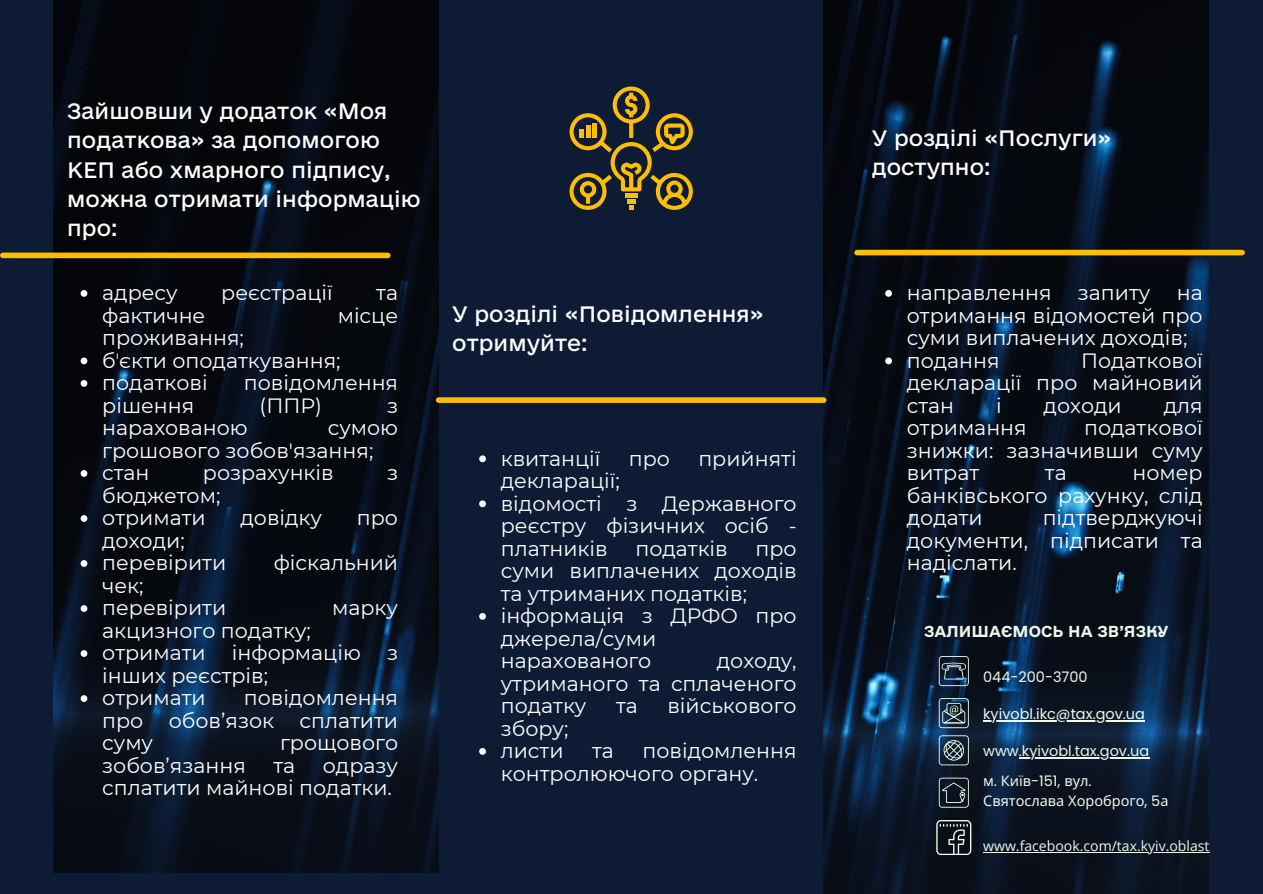
<style>
.page{position:relative;width:1263px;height:894px;background:#fff}
.page>*{position:absolute;margin:0;border:0;box-sizing:border-box;transform-origin:0 0}
.t1{font:21px/29.2px "e Ukraine Regular";color:#fff}
.t2{font:20.7px/22.5px "Montserrat";color:#fff;text-align:justify}
.t3{font:15px "e Ukraine Head Bold";color:#eef8eb}
.t4{font:14.55px "Poppins";color:#eef8eb}
.t5{font:14.55px/20px "Noto Sans";color:#eef8eb}
.t6{font:14.1px "Open Sans";color:#eef8eb}
.s1{font-family:"Poppins"}
</style>
<div class="page">
<div style="left:0;top:0;width:1263px;height:893px;background:#0d1c34"></div>
<img style="left:824px;top:0;width:384px;height:893px">
<div style="left:857px;top:250px;width:385px;height:5px;background:#ffbf00"></div>
<img style="left:54px;top:0;width:384px;height:871px">
<svg style="left:569px;top:86px;width:124px;height:124px"></svg>
<svg style="left:81px;top:290px;width:6px;height:7px"></svg>
<svg style="left:81px;top:357px;width:6px;height:7px"></svg>
<svg style="left:81px;top:380px;width:6px;height:6px"></svg>
<svg style="left:81px;top:470px;width:6px;height:6px"></svg>
<svg style="left:81px;top:515px;width:6px;height:6px"></svg>
<svg style="left:81px;top:560px;width:6px;height:6px"></svg>
<svg style="left:81px;top:605px;width:6px;height:6px"></svg>
<svg style="left:81px;top:650px;width:6px;height:6px"></svg>
<svg style="left:81px;top:695px;width:6px;height:6px"></svg>
<div style="left:3px;top:252px;width:385px;height:6px;background:#ffbf00"></div>
<svg style="left:885px;top:290px;width:7px;height:7px"></svg>
<svg style="left:885px;top:357px;width:7px;height:7px"></svg>
<div style="left:439px;top:397px;width:385px;height:6px;background:#ffbf00"></div>
<svg style="left:479px;top:455px;width:7px;height:7px"></svg>
<svg style="left:479px;top:500px;width:7px;height:7px"></svg>
<svg style="left:479px;top:613px;width:7px;height:6px"></svg>
<svg style="left:479px;top:748px;width:7px;height:6px"></svg>
<svg style="left:939px;top:656px;width:30px;height:30px"></svg>
<svg style="left:939px;top:698px;width:30px;height:30px"></svg>
<svg style="left:939px;top:735px;width:30px;height:30px"></svg>
<svg style="left:939px;top:777px;width:30px;height:30px"></svg>
<hr style="left:983px;top:720px;width:162px;height:1px;background:#eef8eb">
<hr style="left:1019px;top:757px;width:130px;height:1px;background:#eef8eb">
<svg style="left:936px;top:819px;width:35px;height:35px"></svg>
<hr style="left:983px;top:851px;width:227px;height:1px;background:#eef8eb">
<p class="t1" style="left:67px;top:96px;width:355px">Зайшовши у додаток «Моя податкова» за допомогою<br>КЕП або хмарного підпису, можна отримати інформацію про:</p>
<p class="t2" style="left:102px;top:281px;width:77px">адресу</p>
<p class="t2" style="left:221px;top:281px;width:113px">реєстрації</p>
<p class="t2" style="left:376px;top:281px;width:23px">та</p>
<p class="t2" style="left:102px;top:304px;width:105px">фактичне</p>
<p class="t2" style="left:338px;top:304px;width:62px">місце</p>
<p class="t2" style="left:102px;top:326px;width:143px">проживання;</p>
<p class="t2" style="left:102px;top:349px;width:240px">бʼєкти оподаткування;</p>
<p class="t2" style="left:102px;top:371px;width:107px">податкові</p>
<p class="t2" style="left:244px;top:371px;width:156px">повідомлення</p>
<p class="t2" style="left:102px;top:394px;width:94px">рішення</p>
<p class="t2" style="left:260px;top:394px;width:64px">(ППР)</p>
<p class="t2" style="left:387px;top:394px;width:13px">з</p>
<p class="t2" style="left:102px;top:416px;width:147px">нарахованою</p>
<p class="t2" style="left:102px;top:416px;width:297px;text-indent:225px">сумою грошового зобов'язання;</p>
<p class="t2" style="left:102px;top:461px;width:49px">стан</p>
<p class="t2" style="left:203px;top:461px;width:132px">розрахунків</p>
<p class="t2" style="left:387px;top:461px;width:13px">з</p>
<p class="t2" style="left:102px;top:484px;width:120px">бюджетом;</p>
<p class="t2" style="left:102px;top:506px;width:105px">отримати</p>
<p class="t2" style="left:240px;top:506px;width:83px">довідку</p>
<p class="t2" style="left:357px;top:506px;width:43px">про</p>
<p class="t2" style="left:102px;top:529px;width:84px">доходи;</p>
<p class="t2" style="left:102px;top:551px;width:126px">перевірити</p>
<p class="t2" style="left:274px;top:551px;width:126px">фіскальний</p>
<p class="t2" style="left:102px;top:574px;width:43px">чек;</p>
<p class="t2" style="left:102px;top:596px;width:126px">перевірити</p>
<p class="t2" style="left:332px;top:596px;width:67px">марку</p>
<p class="t2" style="left:102px;top:619px;width:210px">акцизного податку;</p>
<p class="t2" style="left:102px;top:641px;width:105px">отримати</p>
<p class="t2" style="left:232px;top:641px;width:130px">інформацію</p>
<p class="t2" style="left:387px;top:641px;width:13px">з</p>
<p class="t2" style="left:102px;top:664px;width:167px">інших реєстрів;</p>
<p class="t2" style="left:102px;top:686px;width:105px">отримати</p>
<p class="t2" style="left:102px;top:686px;width:297px;text-indent:142px">повідомлення про обов’язок сплатити суму</p>
<p class="t2" style="left:280px;top:731px;width:119px">грощового</p>
<p class="t2" style="left:102px;top:754px;width:145px">зобов’язання</p>
<p class="t2" style="left:273px;top:754px;width:23px">та</p>
<p class="t2" style="left:102px;top:754px;width:297px;text-align:right">одразу<br>сплатити майнові податки.</p>
<p class="t1" style="left:452px;top:298px;width:313px">У розділі «Повідомлення» отримуйте:</p>
<p class="t2" style="left:501px;top:447px;width:101px">квитанції</p>
<p class="t2" style="left:629px;top:447px;width:43px">про</p>
<p class="t2" style="left:698px;top:447px;width:100px">прийняті</p>
<p class="t2" style="left:501px;top:469px;width:121px">декларації;</p>
<p class="t2" style="left:501px;top:491px;width:297px">відомості з Державного реєстру фізичних осіб - платників</p>
<p class="t2" style="left:635px;top:536px;width:94px">податків</p>
<p class="t2" style="left:501px;top:536px;width:297px;text-indent:255px">про суми виплачених доходів та утриманих податків;</p>
<p class="t2" style="left:501px;top:604px;width:297px;text-align:left">інформація з ДРФО про джерела/суми нарахованого</p>
<p class="t2" style="left:501px;top:649px;width:297px;text-indent:216px">доходу, утриманого та сплаченого податку</p>
<p class="t2" style="left:616px;top:694px;width:23px">та</p>
<p class="t2" style="left:667px;top:694px;width:131px">військового</p>
<p class="t2" style="left:501px;top:716px;width:69px">збору;</p>
<p class="t2" style="left:501px;top:739px;width:64px">листи</p>
<p class="t2" style="left:592px;top:739px;width:23px">та</p>
<p class="t2" style="left:501px;top:739px;width:297px;text-indent:142px">повідомлення контролюючого органу.</p>
<p class="t1" style="left:872px;top:123px;width:241px">У розділі «Послуги» доступно:</p>
<p class="t2" style="left:907px;top:281px;width:146px">направлення</p>
<p class="t2" style="left:1078px;top:281px;width:74px">запиту</p>
<p class="t2" style="left:907px;top:281px;width:297px;text-indent:270px">на отримання відомостей про суми виплачених доходів;</p>
<p class="t2" style="left:907px;top:349px;width:94px">подання</p>
<p class="t2" style="left:907px;top:349px;width:297px;text-indent:174px">Податкової декларації про майновий стан</p>
<p class="t2" style="left:996px;top:394px;width:7px">і</p>
<p class="t2" style="left:1044px;top:394px;width:80px">доходи</p>
<p class="t2" style="left:1164px;top:394px;width:40px">для</p>
<p class="t2" style="left:907px;top:416px;width:121px">отримання</p>
<p class="t2" style="left:907px;top:416px;width:297px;text-indent:177px">податкової знижки: зазначивши суму витрат</p>
<p class="t2" style="left:907px;top:461px;width:297px;text-indent:226px">номер банківського рахунку, слід додати</p>
<p class="t2" style="left:1045px;top:461px;width:23px">та</p>
<p class="t2" style="left:907px;top:506px;width:297px;text-indent:136px">підтверджуючі документи, підписати та надіслати.</p>
<p class="t3" style="left:924px;top:622px;width:246px">ЗАЛИШАЄМОСЬ НА ЗВ’ЯЗКУ</p>
<p class="t4" style="left:983px;top:666px;width:106px">044-200-3700</p>
<p class="t4" style="left:983px;top:703px;width:163px">kyivobl.ikc@tax.gov.ua</p>
<p class="t4" style="left:983px;top:740px;width:168px">www.kyivobl.tax.gov.ua</p>
<p class="t5" style="left:983px;top:770px;width:187px">м<span class="s1">.</span> Київ<span class="s1">-151,</span> вул<span class="s1">.<br></span>Святослава Хороброго<span class="s1">, 5</span>а</p>
<p class="t6" style="left:983px;top:835px;width:228px">www.facebook.com/tax.kyiv.oblast</p>
</div>
